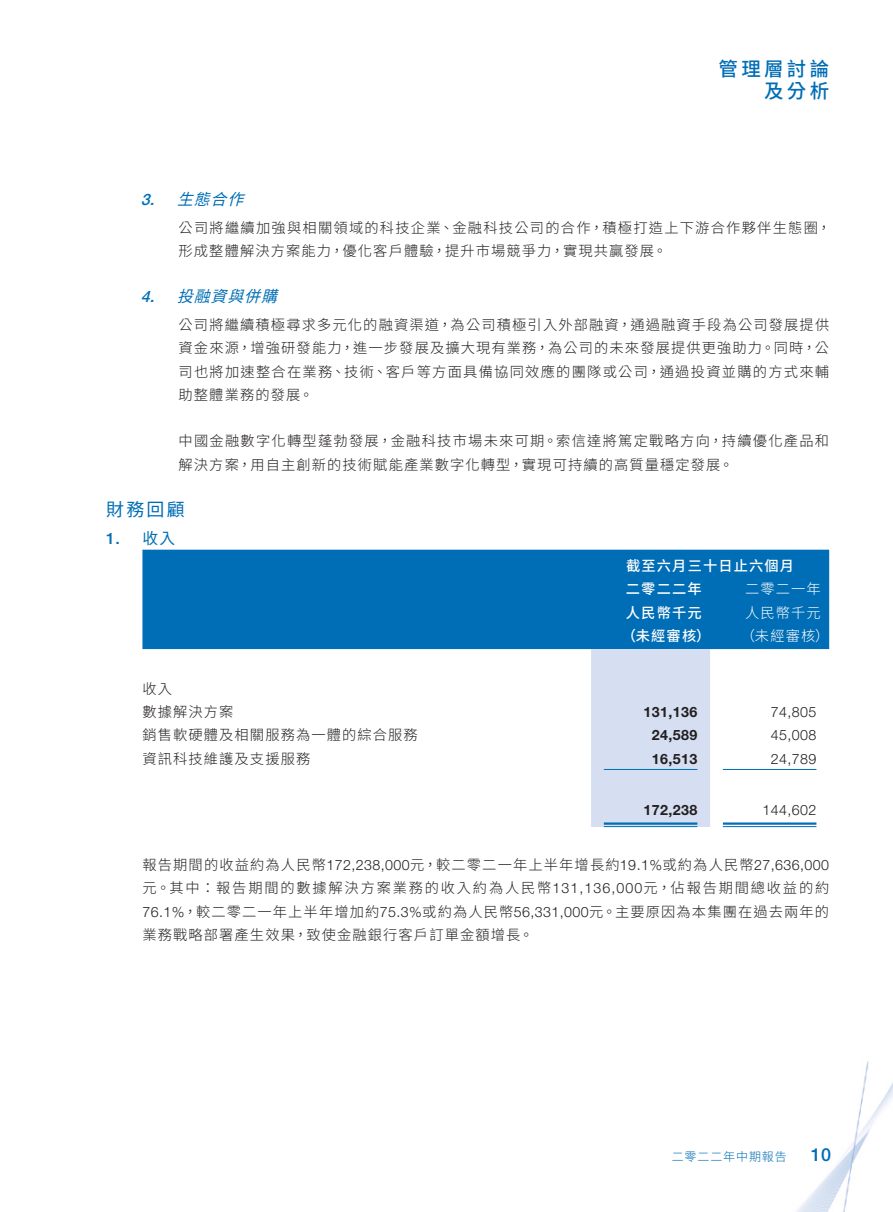
<style>
.page{position:relative;width:893px;height:1212px;background:#fff}
.page>*{position:absolute;margin:0;border:0;box-sizing:border-box;transform-origin:0 0}
.t1{font:500 19.5px/21.8px "Source Han Sans TC";letter-spacing:.17em;color:#006eb6;text-align:right}
.Heading_1{font:18px "Source Han Sans TC";color:#006eb6}
.t2{font:500 18px "Helvetica Neue LT Std";color:#006eb6}
.Heading_3{font:italic 15.75px "Source Han Sans TC";color:#006eb6}
.Heading_3-2{font:italic 500 15.75px "Helvetica Neue LT Std";color:#006eb6}
.Heading_2{font:15.75px "Source Han Sans TC";color:#006eb6}
.Heading_2-2{font:500 15.75px "Helvetica Neue LT Std";color:#006eb6}
.Body_Text{font:300 14.25px/23.2px "Source Han Sans TC";letter-spacing:.08em;color:#231f20}
.Body_Text-2{font:500 14.25px "Source Han Sans TC";letter-spacing:.08em;color:#fff}
.Body_Text-3{font:700 14.25px "Helvetica Neue LT Std";letter-spacing:.03em;color:#231f20}
.Body_Text-4{font:300 14.25px "Helvetica Neue LT Std";letter-spacing:.03em;color:#231f20}
.Body_Text-5{font:300 14.25px "Source Han Sans TC";letter-spacing:.08em;color:#fff}
.t3{font:300 12px "Source Han Sans TC";letter-spacing:.075em;color:#006eb6}
.s1{font-family:"Helvetica Neue LT Std"}
</style>
<div class="page">
<div style="left:142px;top:550px;width:687px;height:99px;background:#006eb6"></div>
<div style="left:591px;top:649px;width:119px;height:178px;background:#d5dff1"></div>
<hr style="left:604px;top:769px;width:93px;height:1px;background:#006eb6">
<hr style="left:723px;top:769px;width:93px;height:1px;background:#006eb6">
<hr style="left:604px;top:822px;width:93px;height:3px;background:#006eb6">
<hr style="left:604px;top:826px;width:93px;height:1px;background:#006eb6">
<hr style="left:723px;top:822px;width:93px;height:3px;background:#006eb6">
<hr style="left:723px;top:826px;width:93px;height:1px;background:#006eb6">
<h1 class="t1" style="left:719px;top:58px;width:112px">管理層討論及分析</h1>
<p class="Heading_3-2" style="left:141px;top:190px;width:20px">3.</p>
<p class="Heading_3-2" style="left:141px;top:287px;width:20px">4.</p>
<p class="Heading_3" style="left:177px;top:191px;width:80px">生態合作</p>
<p class="Body_Text" style="left:179px;top:216px;width:654px">公司將繼續加強與相關領域的科技企業、金融科技公司的合作，積極打造上下游合作夥伴生態圈，形成整體解決方案能力，優化客戶體驗，提升市場競爭力，實現共贏發展。</p>
<p class="Heading_3" style="left:177px;top:288px;width:113px">投融資與併購</p>
<p class="Body_Text" style="left:179px;top:313px;width:652px;text-align:justify">公司將繼續積極尋求多元化的融資渠道，為公司積極引入外部融資，通過融資手段為公司發展提供資金來源，增強研發能力，進一步發展及擴大現有業務，為公司的未來發展提供更強助力。同時，公司也將加速整合在業務、技術、客戶等方面具備協同效應的團隊或公司，通過投資並購的方式來輔助整體業務的發展。</p>
<p class="Body_Text" style="left:179px;top:430px;width:652px">中國金融數字化轉型蓬勃發展，金融科技市場未來可期。索信達將篤定戰略方向，持續優化產品和解決方案，用自主創新的技術賦能產業數字化轉型，實現可持續的高質量穩定發展。</p>
<p class="Heading_1" style="left:106px;top:499px;width:80px">財務回顧</p>
<p class="Heading_2" style="left:142px;top:529px;width:34px">收入</p>
<p class="Heading_2-2" style="left:106px;top:528px;width:15px">1.</p>
<p class="Body_Text-2" style="left:626px;top:558px;width:169px">截至六月三十日止六個月</p>
<p class="Body_Text-5" style="left:745px;top:581px;width:77px">二零二一年</p>
<p class="Body_Text-2" style="left:626px;top:581px;width:77px">二零二二年</p>
<p class="Body_Text-2" style="left:626px;top:604px;width:77px">人民幣千元</p>
<p class="Body_Text-5" style="left:745px;top:604px;width:77px">人民幣千元</p>
<p class="Body_Text-2" style="left:622px;top:628px;width:90px">（未經審核）</p>
<p class="Body_Text-5" style="left:741px;top:628px;width:90px">（未經審核(</p>
<p class="Body_Text" style="left:142px;top:677px;width:31px">收入</p>
<p class="Body_Text" style="left:142px;top:700px;width:93px">數據解決方案</p>
<p class="Body_Text-3" style="left:643px;top:703px;width:55px">131,136</p>
<p class="Body_Text-4" style="left:771px;top:703px;width:47px">74,805</p>
<p class="Body_Text" style="left:142px;top:724px;width:277px">銷售軟硬體及相關服務為一體的綜合服務</p>
<p class="Body_Text-3" style="left:652px;top:726px;width:47px">24,589</p>
<p class="Body_Text-4" style="left:771px;top:726px;width:47px">45,008</p>
<p class="Body_Text" style="left:142px;top:747px;width:169px">資訊科技維護及支援服務</p>
<p class="Body_Text-3" style="left:652px;top:750px;width:47px">16,513</p>
<p class="Body_Text-4" style="left:771px;top:750px;width:47px">24,789</p>
<p class="Body_Text-3" style="left:643px;top:801px;width:55px">172,238</p>
<p class="Body_Text-4" style="left:763px;top:801px;width:55px">144,602</p>
<p class="Body_Text" style="left:142px;top:853px;width:688px;text-align:justify">報告期間的收益約為人民幣<span class="s1">172,238,000</span>元，較二零二一年上半年增長約<span class="s1">19.1%</span>或約為人民幣<span class="s1">27,636,000</span>元。其中：報告期間的數據解決方案業務的收入約為人民幣<span class="s1">131,136,000</span>元，佔報告期間總收益的約<span class="s1">76.1%</span>，較二零二一年上半年增加約<span class="s1">75.3%</span>或約為人民幣<span class="s1">56,331,000</span>元。主要原因為本集團在過去兩年的業務戰略部署產生效果，致使金融銀行客戶訂單金額增長。</p>
<p class="t3" style="left:672px;top:1149px;width:117px">二零二二年中期報告</p>
<p class="t2" style="left:811px;top:1144px;width:22px">10</p>
</div>
